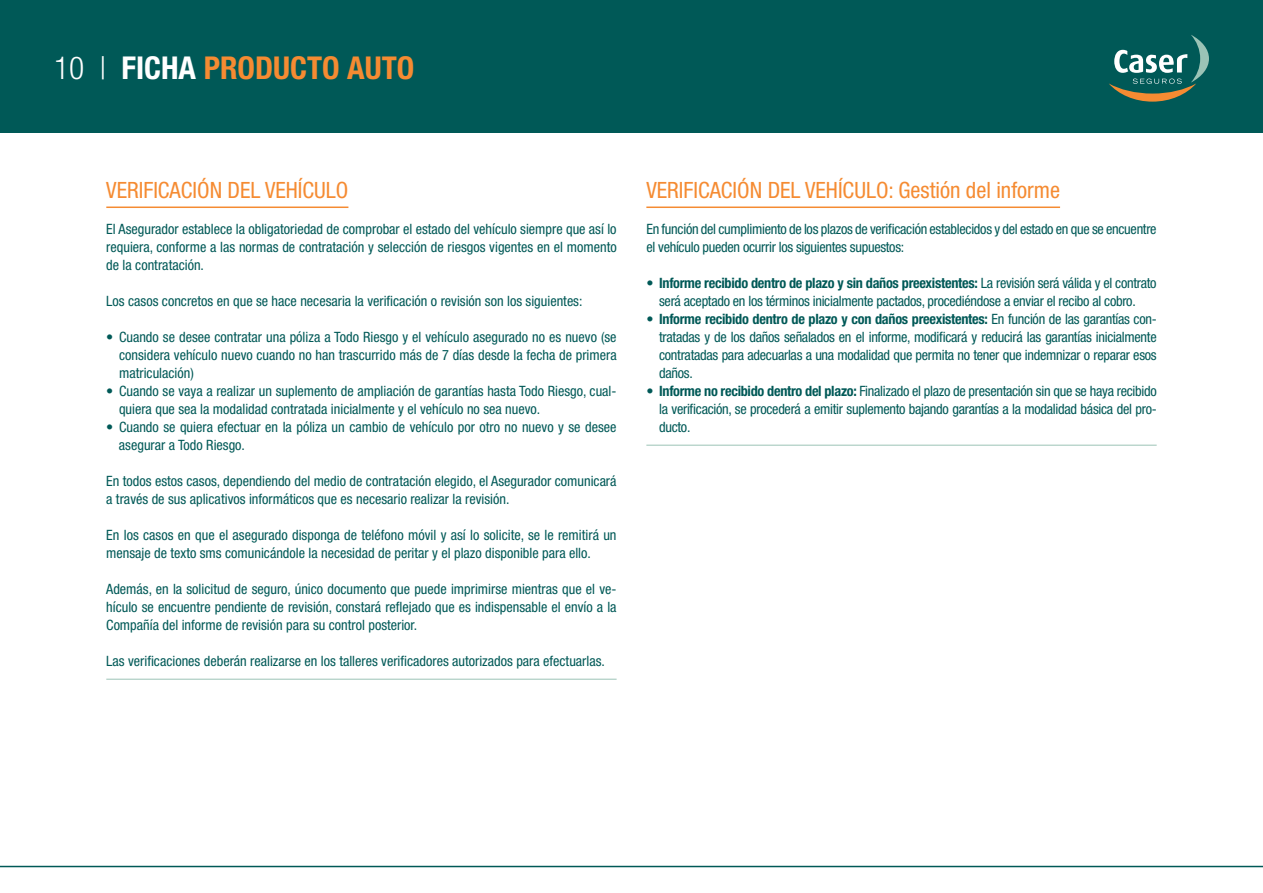
<style>
.page{position:relative;width:1263px;height:893px;background:#fff}
.page>*{position:absolute;margin:0;border:0;box-sizing:border-box;transform-origin:0 0}
.t1{font:700 condensed 31.5px "Helvetica Neue";color:#f58b32}
.t2{font:condensed 22.5px "Helvetica Neue";color:#f58b32}
.t3{font:condensed 14.25px/18px "Helvetica Neue";color:#005957;text-align:justify}
.t4{font:condensed 14.25px/18px "Helvetica Neue";letter-spacing:-.02em;color:#005957}
.s1{font-weight:300;color:#fff}
.s2{color:#fff}
.s3{font-weight:700}
</style>
<div class="page">
<div style="left:0;top:0;width:1263px;height:132px;background:#005957"></div>
<svg style="left:1109px;top:35px;width:100px;height:67px"></svg>
<hr style="left:0;top:866px;width:1263px;height:1px;background:#005957">
<hr style="left:106px;top:207px;width:242px;height:1px;background:#f58b32">
<hr style="left:106px;top:679px;width:511px;height:1px;background:#9bc3b6">
<hr style="left:646px;top:207px;width:414px;height:1px;background:#f58b32">
<hr style="left:646px;top:445px;width:511px;height:1px;background:#9bc3b6">
<h1 class="t1" style="left:54px;top:48px;width:328px"><span class="s1">10 |</span> <span class="s2">Ficha</span> producto AUTO</h1>
<h2 class="t2" style="left:106px;top:177px;width:244px">VERIFICACIÓN DEL VEHÍCULO</h2>
<p class="t3" style="left:106px;top:220px;width:512px">El Asegurador establece la obligatoriedad de comprobar el estado del vehículo siempre que así lo requiera, conforme a las normas de contratación y selección de riesgos vigentes en el momento de la contratación.</p>
<p class="t3" style="left:106px;top:292px;width:478px">Los casos concretos en que se hace necesaria la verificación o revisión son los siguientes:</p>
<p class="t3" style="left:119px;top:328px;width:499px;text-indent:-13px">• Cuando se desee contratar una póliza a Todo Riesgo y el vehículo asegurado no es nuevo (se considera vehículo nuevo cuando no han trascurrido más de 7 días desde la fecha de primera matriculación)</p>
<p class="t3" style="left:119px;top:382px;width:499px;text-indent:-13px">• Cuando se vaya a realizar un suplemento de ampliación de garantías hasta Todo Riesgo, cual&shy;quiera que sea la modalidad contratada inicialmente y el vehículo no sea nuevo.</p>
<p class="t3" style="left:119px;top:418px;width:499px;text-indent:-13px">• Cuando se quiera efectuar en la póliza un cambio de vehículo por otro no nuevo y se desee asegurar a Todo Riesgo.</p>
<p class="t3" style="left:106px;top:472px;width:512px">En todos estos casos, dependiendo del medio de contratación elegido, el Asegurador comunicará a través de sus aplicativos informáticos que es necesario realizar la revisión.</p>
<p class="t3" style="left:106px;top:526px;width:512px">En los casos en que el asegurado disponga de teléfono móvil y así lo solicite, se le remitirá un mensaje de texto sms comunicándole la necesidad de peritar y el plazo disponible para ello.</p>
<p class="t3" style="left:106px;top:580px;width:512px">Además, en la solicitud de seguro, único documento que puede imprimirse mientras que el ve&shy;hículo se encuentre pendiente de revisión, constará reflejado que es indispensable el envío a la Compañía del informe de revisión para su control posterior.</p>
<p class="t3" style="left:106px;top:652px;width:500px">Las verificaciones deberán realizarse en los talleres verificadores autorizados para efectuarlas.</p>
<h2 class="t2" style="left:646px;top:177px;width:415px">VERIFICACIÓN DEL VEHÍCULO: Gestión del informe</h2>
<p class="t4" style="left:646px;top:220px;width:512px">En función del cumplimiento de los plazos de verificación establecidos y del estado en que se encuentre el vehículo pueden ocurrir los siguientes supuestos:</p>
<p class="t4" style="left:646px;top:274px;width:512px;text-align:center">• <span class="s3">Informe recibido dentro de plazo y sin daños preexistentes:</span> La revisión será válida y el contrato será aceptado en los términos inicialmente pactados, procediéndose a enviar el recibo al cobro.</p>
<p class="t3" style="left:659px;top:310px;width:499px;text-indent:-13px">• <span class="s3">Informe recibido dentro de plazo y con daños preexistentes:</span> En función de las garantías con&shy;tratadas y de los daños señalados en el informe, modificará y reducirá las garantías inicialmente contratadas para adecuarlas a una modalidad que permita no tener que indemnizar o reparar esos daños.</p>
<p class="t3" style="left:659px;top:382px;width:499px;text-indent:-13px">• <span class="s3">Informe no recibido dentro del plazo:</span> Finalizado el plazo de presentación sin que se haya recibido la verificación, se procederá a emitir suplemento bajando garantías a la modalidad básica del pro&shy;ducto.</p>
</div>
